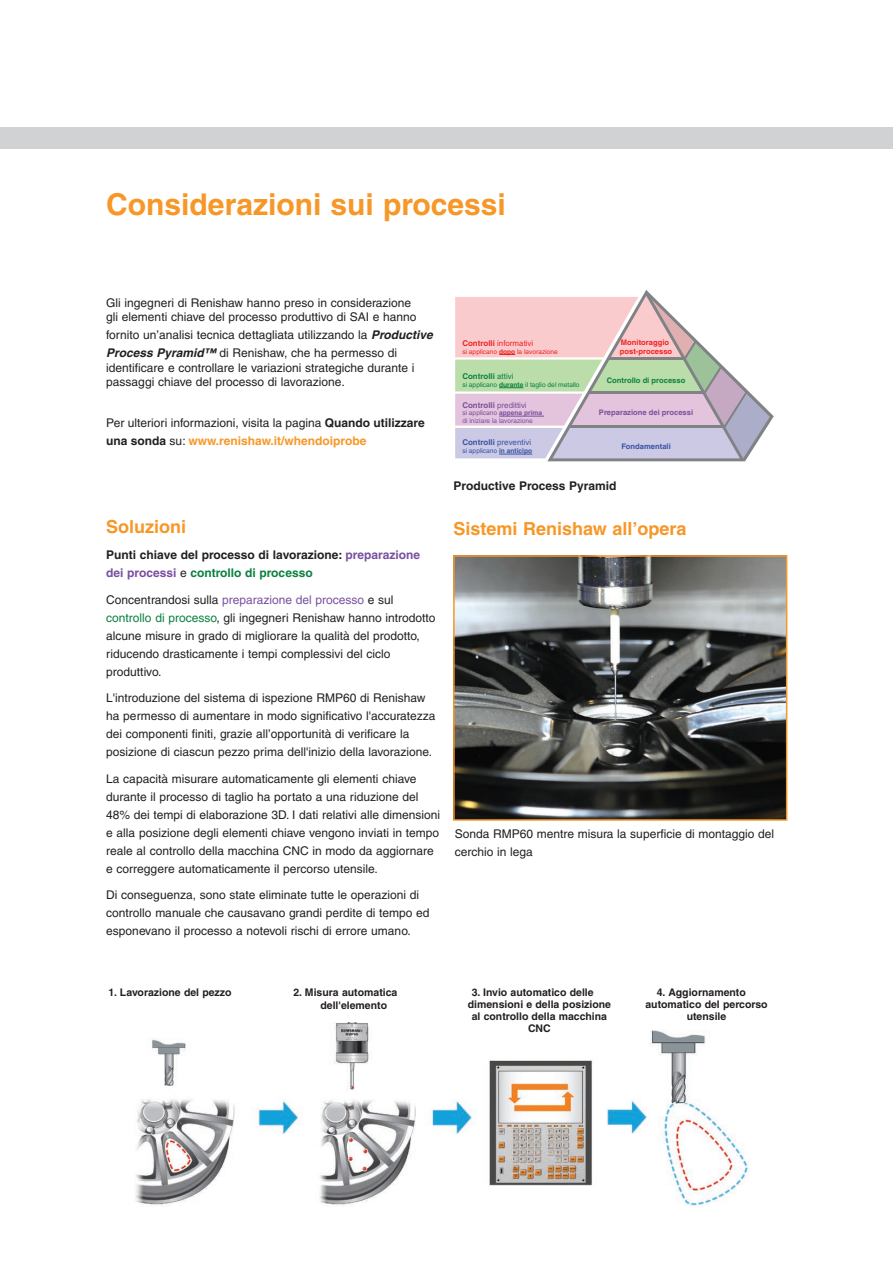
<style>
.page{position:relative;width:893px;height:1263px;background:#fff}
.page>*{position:absolute;margin:0;border:0;box-sizing:border-box;transform-origin:0 0}
.Heading{font:700 30px "Helvetica";color:#f79727}
.Sub_heading{font:700 18px "Helvetica";color:#f79727}
.Text{font:12px/18px "Helvetica";color:#231f20}
.Text-2{font:700 12px/18px "Helvetica";color:#231f20}
.Shaded_heading_12pt{font:12px/18px "Helvetica";color:#231f20}
.Bullet_text{font:700 12px "Helvetica";color:#231f20}
.Shaded_heading_12pt-2{font:700 10.5px/12.6px "Helvetica";color:#231f20}
.t1{font:7.95px "Helvetica";color:#ee2323}
.t2{font:7.95px "Helvetica";color:#7850a0}
.t3{font:7.95px "Helvetica";color:#3954a4}
.t4{font:700 7.95px "Helvetica";color:#0b8140}
.t5{font:700 7.65px/9.1px "Helvetica";color:#ee2323}
.t6{font:700 7.65px "Helvetica";color:#7850a0}
.t7{font:700 7.65px "Helvetica";color:#0b8140}
.t8{font:700 7.65px "Helvetica";color:#3954a4}
.t9{font:6.6px/7.9px "Helvetica";color:#7850a0}
.t10{font:6.6px "Helvetica";color:#0b8140}
.t11{font:6.6px "Helvetica";color:#ee2323}
.t12{font:6.6px "Helvetica";color:#3954a4}
.s1{font-weight:700;font-style:italic}
.s2{font-weight:700}
.s3{font-weight:700;color:#f79727}
.s4{font-weight:400}
.s5{color:#7850a0}
.s6{color:#0b8140}
</style>
<div class="page">
<div style="left:0;top:128px;width:893px;height:21px;background:#d1d2d4"></div>
<img style="left:456px;top:558px;width:328px;height:260px">
<div style="left:453px;top:555px;width:334px;height:266px;border:2px solid #f79727"></div>
<img style="left:135px;top:1023px;width:614px;height:183px">
<svg style="left:455px;top:290px;width:319px;height:171px"></svg>
<p class="Heading" style="left:106px;top:186px;width:401px">Considerazioni sui processi</p>
<p class="Text" style="left:106px;top:296px;width:312px;line-height:14.4px">Gli ingegneri di Renishaw hanno preso in considerazione gli elementi chiave del processo produttivo di SAI e hanno</p>
<p class="Text" style="left:106px;top:326px;width:328px">fornito un’analisi tecnica dettagliata utilizzando la <span class="s1">Productive<br>Process Pyramid™</span> di Renishaw, che ha permesso di</p>
<p class="Text" style="left:106px;top:360px;width:310px;line-height:14.4px">identificare e controllare le variazioni strategiche durante i passaggi chiave del processo di lavorazione.</p>
<p class="Text" style="left:106px;top:414px;width:320px">Per ulteriori informazioni, visita la pagina <span class="s2">Quando utilizzare una sonda</span> su: <span class="s3">www.renishaw.it/whendoiprobe</span></p>
<p class="t1" style="left:462px;top:338px;width:72px"><span class="s2">Controlli</span> informativi</p>
<p class="t11" style="left:462px;top:348px;width:97px">si applicano <span class="s2">dopo</span> la lavorazione</p>
<p class="t5" style="left:620px;top:338px;width:54px">Monitoraggio post-processo</p>
<p class="t4" style="left:462px;top:371px;width:53px">Controlli <span class="s4">attivi</span></p>
<p class="t10" style="left:462px;top:381px;width:119px">si applicano <span class="s2">durante</span> il taglio del metallo</p>
<p class="t7" style="left:607px;top:375px;width:80px">Controllo di processo</p>
<p class="t2" style="left:462px;top:400px;width:66px"><span class="s2">Controlli</span> predittivi</p>
<p class="t9" style="left:462px;top:409px;width:81px">si applicano <span class="s2">appena prima </span>di iniziare la lavorazione</p>
<p class="t6" style="left:599px;top:408px;width:96px">Preparazione dei processi</p>
<p class="t3" style="left:462px;top:438px;width:70px"><span class="s2">Controlli</span> preventivi</p>
<p class="t12" style="left:462px;top:447px;width:71px">si applicano <span class="s2">in anticipo</span></p>
<p class="t8" style="left:621px;top:442px;width:51px">Fondamentali</p>
<p class="Sub_heading" style="left:106px;top:515px;width:82px">Soluzioni</p>
<p class="Text-2" style="left:106px;top:546px;width:315px">Punti chiave del processo di lavorazione: <span class="s5">preparazione dei processi</span> <span class="s4">e</span> <span class="s6">controllo di processo</span></p>
<p class="Text" style="left:106px;top:590px;width:331px">Concentrandosi sulla <span class="s5">preparazione del processo</span> e sul <span class="s6">controllo di processo</span>, gli ingegneri Renishaw hanno introdotto alcune misure in grado di migliorare la qualità del prodotto, riducendo drasticamente i tempi complessivi del ciclo produttivo.</p>
<p class="Text" style="left:106px;top:689px;width:331px">L'introduzione del sistema di ispezione RMP60 di Renishaw ha permesso di aumentare in modo significativo l'accuratezza dei componenti finiti, grazie all’opportunità di verificare la posizione di ciascun pezzo prima dell'inizio della lavorazione.</p>
<p class="Text" style="left:106px;top:769px;width:335px">La capacità misurare automaticamente gli elementi chiave durante il processo di taglio ha portato a una riduzione del 48% dei tempi di elaborazione 3D. I dati relativi alle dimensioni e alla posizione degli elementi chiave vengono inviati in tempo reale al controllo della macchina CNC in modo da aggiornare e correggere automaticamente il percorso utensile.</p>
<p class="Text" style="left:106px;top:886px;width:325px">Di conseguenza, sono state eliminate tutte le operazioni di controllo manuale che causavano grandi perdite di tempo ed esponevano il processo a notevoli rischi di errore umano.</p>
<p class="Bullet_text" style="left:454px;top:479px;width:164px">Productive Process Pyramid</p>
<p class="Sub_heading" style="left:454px;top:517px;width:234px">Sistemi Renishaw all’opera</p>
<p class="Shaded_heading_12pt" style="left:455px;top:825px;width:321px">Sonda RMP60 mentre misura la superficie di montaggio del cerchio in lega</p>
<p class="Shaded_heading_12pt-2" style="left:108px;top:986px;width:125px">1. Lavorazione del pezzo</p>
<p class="Shaded_heading_12pt-2" style="left:320px;top:986px;width:79px;text-indent:-27px">2. Misura automatica dell'elemento</p>
<p class="Shaded_heading_12pt-2" style="left:472px;top:986px;width:123px">3. Invio automatico delle</p>
<p class="Shaded_heading_12pt-2" style="left:468px;top:998px;width:145px">dimensioni e della posizione</p>
<p class="Shaded_heading_12pt-2" style="left:472px;top:1010px;width:137px">al controllo della macchina</p>
<p class="Shaded_heading_12pt-2" style="left:528px;top:1022px;width:24px">CNC</p>
<p class="Shaded_heading_12pt-2" style="left:657px;top:986px;width:91px">4. Aggiornamento</p>
<p class="Shaded_heading_12pt-2" style="left:645px;top:998px;width:124px">automatico del percorso</p>
<p class="Shaded_heading_12pt-2" style="left:687px;top:1010px;width:41px">utensile</p>
</div>
